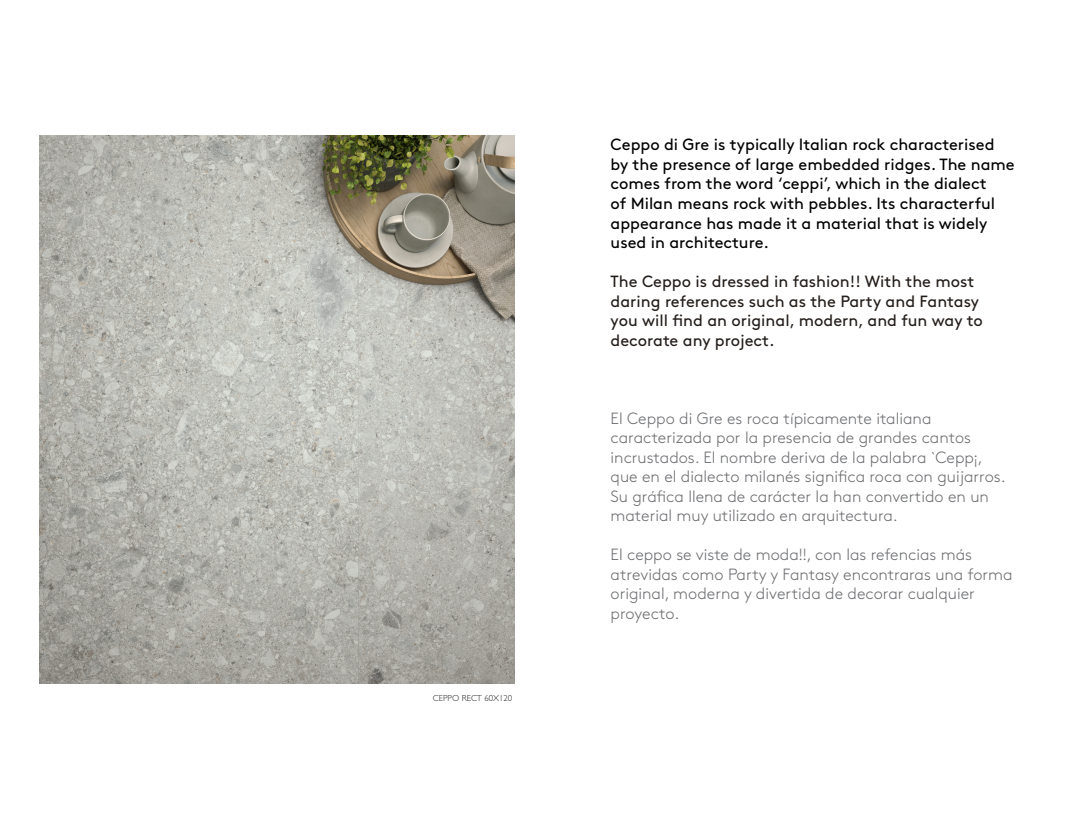
<style>
.page{position:relative;width:1085px;height:819px;background:#fff}
.page>*{position:absolute;margin:0;border:0;box-sizing:border-box;transform-origin:0 0}
.t1{font:300 16.25px/19.5px "Brown Std";color:#6c6d70}
.t2{font:16.25px/19.5px "Brown Std";color:#000}
.t3{font:16.25px/19.5px "Brown Std";color:#241e1b}
.t4{font:300 8.75px "Gill Sans Std";color:#231f20}
</style>
<div class="page">
<img style="left:39px;top:135px;width:475px;height:549px">
<p class="t4" style="left:433px;top:693px;width:81px">CEPPO RECT 60X120</p>
<p class="t2" style="left:610px;top:135px;width:405px">Ceppo di Gre is typically Italian rock characterised by the presence of large embedded ridges. The name comes from the word ‘ceppi’, which in the dialect<br>of Milan means rock with pebbles. Its characterful appearance has made it a material that is widely used in architecture.</p>
<p class="t3" style="left:610px;top:272px;width:373px">The Ceppo is dressed in fashion!! With the most daring references such as the Party and Fantasy you will find an original, modern, and fun way to decorate any project.</p>
<p class="t1" style="left:610px;top:408px;width:396px">El Ceppo di Gre es roca típicamente italiana caracterizada por la presencia de grandes cantos incrustados. El nombre deriva de la palabra `Cepp¡, que en el dialecto milanés significa roca con guijarros.<br>Su gráfica llena de carácter la han convertido en un material muy utilizado en arquitectura.</p>
<p class="t1" style="left:610px;top:545px;width:403px">El ceppo se viste de moda!!, con las refencias más atrevidas como Party y Fantasy encontraras una forma original, moderna y divertida de decorar cualquier proyecto.</p>
</div>
